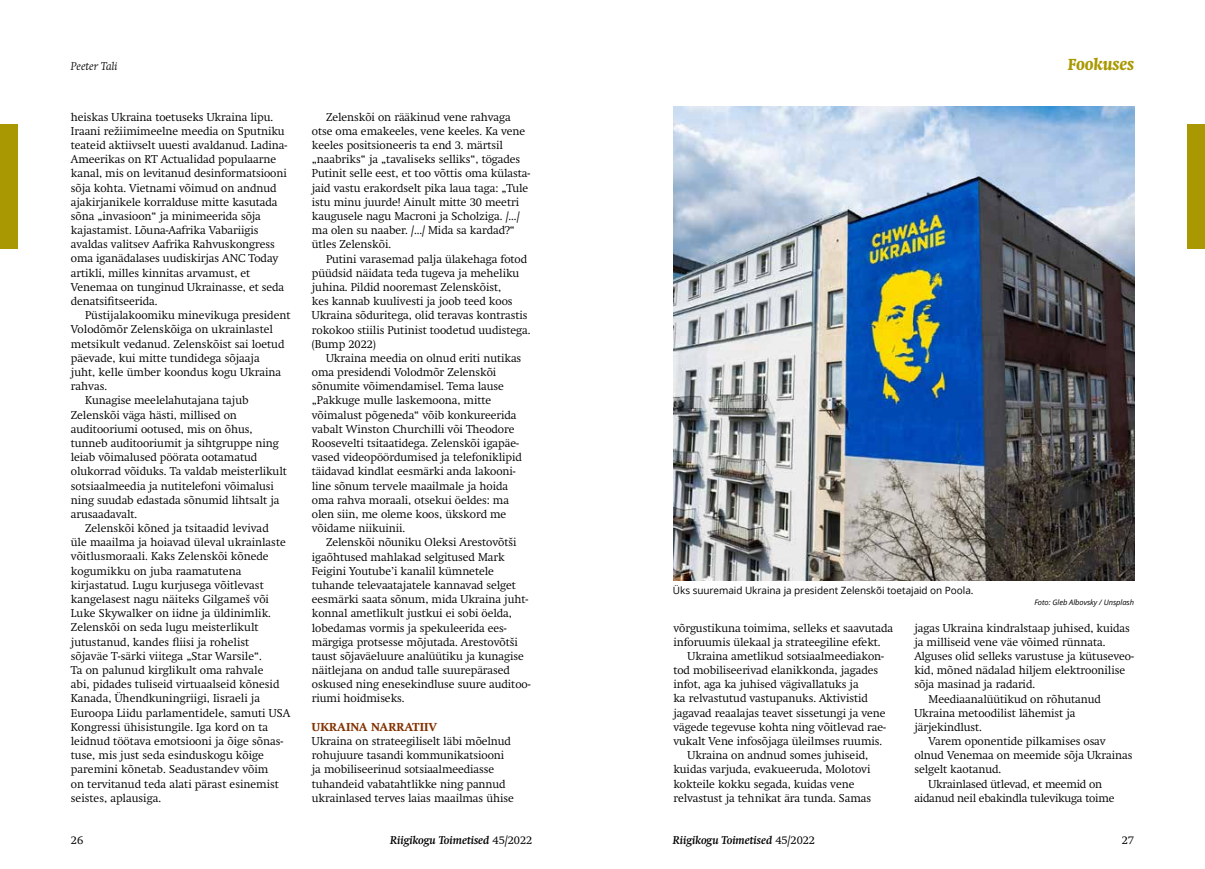
<style>
.page{position:relative;width:1205px;height:869px;background:#fff}
.page>*{position:absolute;margin:0;border:0;box-sizing:border-box;transform-origin:0 0}
.t1{font:italic 700 condensed 17.5px "Swift";letter-spacing:-.005em;color:#a99801}
.t2{font:300 11.25px/14.1px "Swift";letter-spacing:-.005em;color:#000}
.t3{font:italic 700 11.25px "Swift";letter-spacing:-.005em;color:#000}
.t4{font:800 11.25px "Swift";letter-spacing:.01em;color:#833200}
.t5{font:italic 300 11.25px "Swift";letter-spacing:-.005em;color:#000}
.t6{font:10px "Open Sans";letter-spacing:-.005em;color:#000}
.t7{font:italic 7.5px "Open Sans";letter-spacing:-.005em;color:#000}
.s1{font-weight:300;font-style:normal}
</style>
<div class="page">
<img style="left:673px;top:106px;width:461px;height:474px">
<div style="left:1187px;top:124px;width:18px;height:124px;background:#a99801"></div>
<div style="left:0;top:124px;width:18px;height:124px;background:#a99801"></div>
<p class="t5" style="left:71px;top:59px;width:48px">Peeter Tali</p>
<h1 class="t1" style="left:1068px;top:54px;width:67px">Fookuses</h1>
<p class="t2" style="left:71px;top:110px;width:218px">heiskas Ukraina toetuseks Ukraina lipu.<br>Iraani režiimimeelne meedia on Sputniku teateid aktiivselt uuesti avaldanud. Ladina-Ameerikas on RT Actualidad populaarne kanal, mis on levitanud desinformatsiooni sõja kohta. Vietnami võimud on andnud ajakirjanikele korralduse mitte kasutada sõna „invasioon“ ja minimeerida sõja kajastamist. Lõuna-Aafrika Vabariigis avaldas valitsev Aafrika Rahvuskongress oma iganädalases uudiskirjas ANC Today artikli, milles kinnitas arvamust, et Venemaa on tunginud Ukrainasse, et seda denatsifitseerida.</p>
<p class="t2" style="left:85px;top:308px;width:207px">Püstijalakoomiku minevikuga president</p>
<p class="t2" style="left:71px;top:322px;width:204px">Volodõmõr Zelenskõiga on ukrainlastel</p>
<p class="t2" style="left:71px;top:336px;width:215px">metsikult vedanud. Zelenskõist sai loetud</p>
<p class="t2" style="left:71px;top:351px;width:190px">päevade, kui mitte tundidega sõjaaja</p>
<p class="t2" style="left:71px;top:365px;width:212px">juht, kelle ümber koondus kogu Ukraina</p>
<p class="t2" style="left:71px;top:379px;width:38px">rahvas.</p>
<p class="t2" style="left:85px;top:393px;width:165px">Kunagise meelelahutajana tajub</p>
<p class="t2" style="left:71px;top:407px;width:168px">Zelenskõi väga hästi, millised on</p>
<p class="t2" style="left:71px;top:421px;width:183px">auditooriumi ootused, mis on õhus,</p>
<p class="t2" style="left:71px;top:436px;width:209px">tunneb auditooriumit ja sihtgruppe ning</p>
<p class="t2" style="left:71px;top:450px;width:188px">leiab võimalused pöörata ootamatud</p>
<p class="t2" style="left:71px;top:464px;width:217px">olukorrad võiduks. Ta valdab meisterlikult</p>
<p class="t2" style="left:71px;top:478px;width:205px">sotsiaalmeedia ja nutitelefoni võimalusi</p>
<p class="t2" style="left:71px;top:492px;width:210px">ning suudab edastada sõnumid lihtsalt ja</p>
<p class="t2" style="left:71px;top:507px;width:68px">arusaadavalt.</p>
<p class="t2" style="left:85px;top:521px;width:185px">Zelenskõi kõned ja tsitaadid levivad</p>
<p class="t2" style="left:71px;top:535px;width:216px">üle maailma ja hoiavad üleval ukrainlaste</p>
<p class="t2" style="left:71px;top:549px;width:199px">võitlusmoraali. Kaks Zelenskõi kõnede</p>
<p class="t2" style="left:71px;top:563px;width:172px">kogumikku on juba raamatutena</p>
<p class="t2" style="left:71px;top:577px;width:194px">kirjastatud. Lugu kurjusega võitlevast</p>
<p class="t2" style="left:71px;top:592px;width:200px">kangelasest nagu näiteks Gilgameš või</p>
<p class="t2" style="left:71px;top:606px;width:202px">Luke Skywalker on iidne ja üldinimlik.</p>
<p class="t2" style="left:71px;top:620px;width:189px">Zelenskõi on seda lugu meisterlikult</p>
<p class="t2" style="left:71px;top:634px;width:180px">jutustanud, kandes fliisi ja rohelist</p>
<p class="t2" style="left:71px;top:648px;width:193px">sõjaväe T-särki viitega „Star Warsile“.</p>
<p class="t2" style="left:71px;top:662px;width:194px">Ta on palunud kirglikult oma rahvale</p>
<p class="t2" style="left:71px;top:677px;width:210px">abi, pidades tuliseid virtuaalseid kõnesid</p>
<p class="t2" style="left:71px;top:691px;width:191px">Kanada, Ühendkuningriigi, Iisraeli ja</p>
<p class="t2" style="left:71px;top:705px;width:221px">Euroopa Liidu parlamentidele, samuti USA</p>
<p class="t2" style="left:71px;top:719px;width:199px">Kongressi ühisistungile. Iga kord on ta</p>
<p class="t2" style="left:71px;top:733px;width:214px">leidnud töötava emotsiooni ja õige sõnas-</p>
<p class="t2" style="left:71px;top:747px;width:195px">tuse, mis just seda esinduskogu kõige</p>
<p class="t2" style="left:71px;top:762px;width:199px">paremini kõnetab. Seadustandev võim</p>
<p class="t2" style="left:71px;top:776px;width:210px">on tervitanud teda alati pärast esinemist</p>
<p class="t2" style="left:71px;top:790px;width:92px">seistes, aplausiga.</p>
<p class="t2" style="left:312px;top:110px;width:220px;text-indent:14px">Zelenskõi on rääkinud vene rahvaga otse oma emakeeles, vene keeles. Ka vene keeles positsioneeris ta end 3. märtsil „naabriks“ ja „tavaliseks selliks“, tögades Putinit selle eest, et too võttis oma külasta&shy;jaid vastu erakordselt pika laua taga: „Tule istu minu juurde! Ainult mitte 30 meetri kaugusele nagu Macroni ja Scholziga. /.../ ma olen su naaber. /.../ Mida sa kardad?“ ütles Zelenskõi.</p>
<p class="t2" style="left:312px;top:251px;width:220px;text-indent:14px">Putini varasemad palja ülakehaga fotod püüdsid näidata teda tugeva ja meheliku juhina. Pildid nooremast Zelenskõist,<br>kes kannab kuulivesti ja joob teed koos Ukraina sõduritega, olid teravas kontrastis rokokoo stiilis Putinist toodetud uudistega. (Bump 2022)</p>
<p class="t2" style="left:312px;top:351px;width:212px;text-indent:14px">Ukraina meedia on olnud eriti nutikas oma presidendi Volodmõr Zelenskõi sõnumite võimendamisel. Tema lause „Pakkuge mulle laskemoona, mitte võimalust põgeneda“ võib konkureerida vabalt Winston Churchilli või Theodore Roosevelti tsitaatidega. Zelenskõi igapäe&shy;vased videopöördumised ja telefoniklipid täidavad kindlat eesmärki anda lakooni&shy;line sõnum tervele maailmale ja hoida oma rahva moraali, otsekui öeldes: ma olen siin, me oleme koos, ükskord me võidame niikuinii.</p>
<p class="t2" style="left:312px;top:535px;width:220px;text-indent:14px">Zelenskõi nõuniku Oleksi Arestovõtši igaõhtused mahlakad selgitused Mark Feigini Youtube’i kanalil kümnetele tuhande televaatajatele kannavad selget eesmärki saata sõnum, mida Ukraina juht&shy;konnal ametlikult justkui ei sobi öelda, lobedamas vormis ja spekuleerida ees&shy;märgiga protsesse mõjutada. Arestovõtši taust sõjaväeluure analüütiku ja kunagise näitlejana on andud talle suurepärased oskused ning enesekindluse suure auditoo&shy;riumi hoidmiseks.</p>
<p class="t4" style="left:312px;top:719px;width:126px">UKRAINA NARRATIIV</p>
<p class="t2" style="left:312px;top:733px;width:203px">Ukraina on strateegiliselt läbi mõelnud rohujuure tasandi kommunikatsiooni ja mobiliseerinud sotsiaalmeediasse tuhandeid vabatahtlikke ning pannud ukrainlased terves laias maailmas ühise</p>
<p class="t6" style="left:673px;top:583px;width:302px">Üks suuremaid Ukraina ja president Zelenskõi toetajaid on Poola.</p>
<p class="t7" style="left:1034px;top:596px;width:101px">Foto: Gleb Albovsky / Unsplash</p>
<p class="t2" style="left:673px;top:620px;width:221px">võrgustikuna toimima, selleks et saavutada inforuumis ülekaal ja strateegiline efekt.</p>
<p class="t2" style="left:687px;top:648px;width:198px">Ukraina ametlikud sotsiaalmeediakon-</p>
<p class="t2" style="left:673px;top:663px;width:206px">tod mobiliseerivad elanikkonda, jagades</p>
<p class="t2" style="left:673px;top:677px;width:187px">infot, aga ka juhised vägivallatuks ja</p>
<p class="t2" style="left:673px;top:691px;width:196px">ka relvastutud vastupanuks. Aktivistid</p>
<p class="t2" style="left:673px;top:705px;width:214px">jagavad reaalajas teavet sissetungi ja vene</p>
<p class="t2" style="left:673px;top:719px;width:214px">vägede tegevuse kohta ning võitlevad rae-</p>
<p class="t2" style="left:673px;top:733px;width:210px">vukalt Vene infosõjaga üleilmses ruumis.</p>
<p class="t2" style="left:687px;top:748px;width:182px">Ukraina on andnud somes juhiseid,</p>
<p class="t2" style="left:673px;top:762px;width:199px">kuidas varjuda, evakueeruda, Molotovi</p>
<p class="t2" style="left:673px;top:776px;width:183px">kokteile kokku segada, kuidas vene</p>
<p class="t2" style="left:673px;top:790px;width:199px">relvastust ja tehnikat ära tunda. Samas</p>
<p class="t2" style="left:914px;top:620px;width:217px">jagas Ukraina kindralstaap juhised, kuidas</p>
<p class="t2" style="left:914px;top:634px;width:193px">ja milliseid vene väe võimed rünnata.</p>
<p class="t2" style="left:914px;top:648px;width:221px">Alguses olid selleks varustuse ja kütuseveo-</p>
<p class="t2" style="left:914px;top:663px;width:212px">kid, mõned nädalad hiljem elektroonilise</p>
<p class="t2" style="left:914px;top:677px;width:122px">sõja masinad ja radarid.</p>
<p class="t2" style="left:928px;top:691px;width:174px">Meediaanalüütikud on rõhutanud</p>
<p class="t2" style="left:914px;top:705px;width:163px">Ukraina metoodilist lähemist ja</p>
<p class="t2" style="left:914px;top:719px;width:69px">järjekindlust.</p>
<p class="t2" style="left:928px;top:733px;width:179px">Varem oponentide pilkamises osav</p>
<p class="t2" style="left:914px;top:748px;width:220px">olnud Venemaa on meemide sõja Ukrainas</p>
<p class="t2" style="left:914px;top:762px;width:88px">selgelt kaotanud.</p>
<p class="t2" style="left:928px;top:776px;width:175px">Ukrainlased ütlevad, et meemid on</p>
<p class="t2" style="left:914px;top:790px;width:202px">aidanud neil ebakindla tulevikuga toime</p>
<p class="t2" style="left:71px;top:832px;width:14px">26</p>
<p class="t3" style="left:390px;top:833px;width:144px">Riigikogu Toimetised <span class="s1">45/2022</span></p>
<p class="t3" style="left:673px;top:833px;width:144px">Riigikogu Toimetised <span class="s1">45/2022</span></p>
<p class="t2" style="left:1122px;top:832px;width:14px">27</p>
</div>
